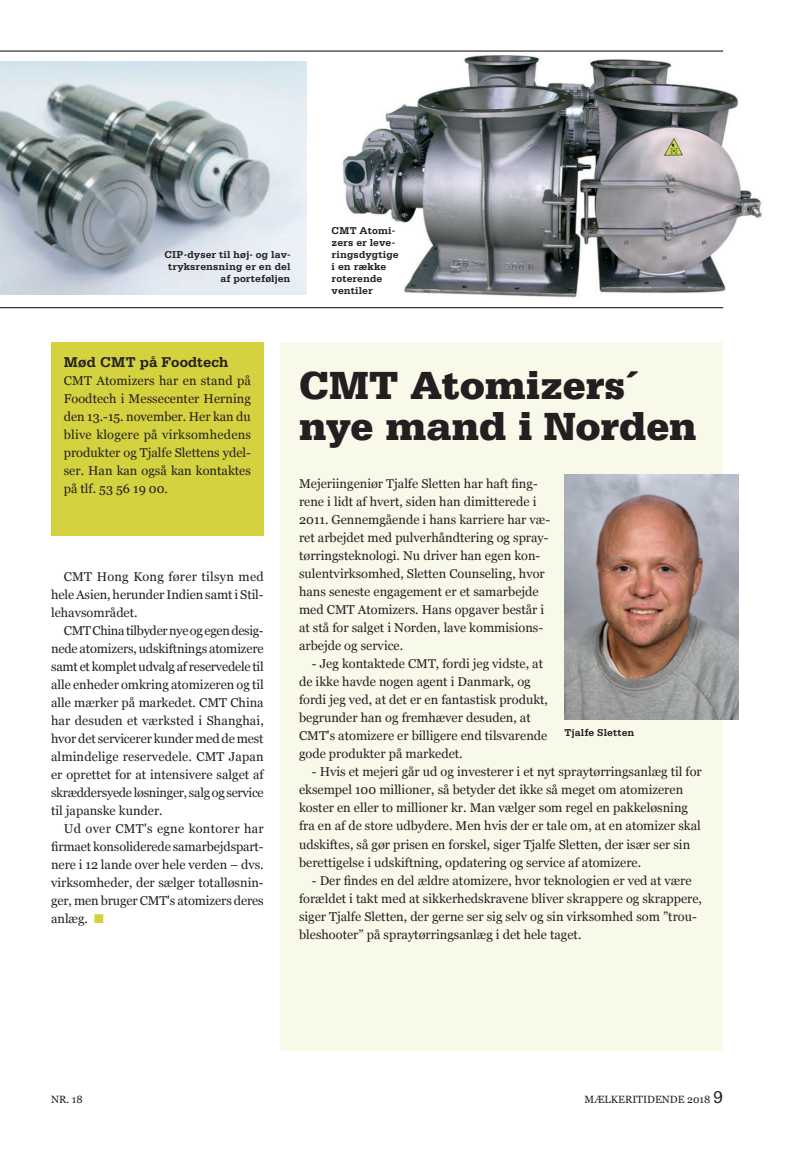
<style>
.page{position:relative;width:787px;height:1149px;background:#fff}
.page>*{position:absolute;margin:0;border:0;box-sizing:border-box;transform-origin:0 0}
.Rubrik_2{font:900 41.4px/41.4px "Serifa";letter-spacing:-.005em;color:#231f20}
.Mellemrubrik{font:700 15px "Serifa";letter-spacing:.01em;color:#231f20}
.Brødtekst_ind{font:12.75px/18px "Georgia";color:#231f20}
.Brødtekst{font:12.75px/18px "Georgia";color:#231f20;text-align:justify}
.Billedtekst{font:700 10.5px/12px "Serifa";letter-spacing:.01em;color:#231f20;text-align:right}
.t1{font:10.5px "Georgia";color:#231f20}
.s1{color:#d5d240}
.s2{font-family:"Serifa";font-size:18px}
</style>
<div class="page">
<div style="left:281px;top:342px;width:442px;height:708px;background:#f9f9ea"></div>
<img style="left:342px;top:50px;width:420px;height:248px">
<img style="left:0;top:62px;width:306px;height:232px">
<img style="left:564px;top:474px;width:174px;height:245px">
<div style="left:51px;top:342px;width:213px;height:193px;background:#d5d240"></div>
<hr style="left:0;top:50px;width:723px;height:2px;background:#231f20">
<hr style="left:0;top:307px;width:723px;height:1px;background:#231f20">
<p class="Billedtekst" style="left:164px;top:249px;width:128px">CIP-dyser til høj- og lav&shy;tryksrensning er en del af porteføljen</p>
<p class="Billedtekst" style="left:331px;top:225px;width:69px;text-align:left">CMT Atomi&shy;zers er leve&shy;ringsdygtige i en række roterende ventiler</p>
<p class="Mellemrubrik" style="left:64px;top:353px;width:166px">Mød CMT på Foodtech</p>
<p class="Brødtekst" style="left:64px;top:370px;width:189px">CMT Atomizers har en stand på Foodtech i Messecenter Herning den 13.-15. november. Her kan du blive klogere på virksomhedens produkter og Tjalfe Slettens ydel&shy;ser. Han kan også kan kontaktes på tlf. 53 56 19 00.</p>
<p class="Brødtekst_ind" style="left:51px;top:567px;width:214px;text-align:justify;text-indent:13px">CMT Hong Kong fører tilsyn med hele Asien, herunder Indien samt i Stil&shy;lehavsområdet.</p>
<p class="Brødtekst_ind" style="left:51px;top:621px;width:214px;text-align:justify;text-indent:13px">CMT China tilbyder nye og egen desig&shy;nede atomizers, udskiftnings atomizere samt et komplet udvalg af reservedele til alle enheder omkring atomizeren og til alle mærker på markedet. CMT China har desuden et værksted i Shanghai, hvor det servicerer kunder med de mest almindelige reservedele. CMT Japan er oprettet for at intensivere salget af skræddersyede løsninger, salg og service til japanske kunder.</p>
<p class="Brødtekst_ind" style="left:51px;top:819px;width:214px;text-align:justify;text-indent:13px">Ud over CMT's egne kontorer har firmaet konsoliderede samarbejdspart&shy;nere i 12 lande over hele verden – dvs. virksomheder, der sælger totalløsnin&shy;ger, men bruger CMT's atomizers deres anlæg. <span class="s1">■</span></p>
<p class="Rubrik_2" style="left:299px;top:363px;width:399px">CMT Atomizers´ nye mand i Norden</p>
<p class="Brødtekst" style="left:299px;top:474px;width:252px;text-align:left">Mejeriingeniør Tjalfe Sletten har haft fing&shy;rene i lidt af hvert, siden han dimitterede i 2011. Gennemgående i hans karriere har væ&shy;ret arbejdet med pulverhåndtering og spray&shy;tørringsteknologi. Nu driver han egen kon&shy;sulentvirksomhed, Sletten Counseling, hvor hans seneste engagement er et samarbejde med CMT Atomizers. Hans opgaver består i at stå for salget i Norden, lave kommisions&shy;arbejde og service.</p>
<p class="Brødtekst_ind" style="left:299px;top:654px;width:250px;text-indent:13px">- Jeg kontaktede CMT, fordi jeg vidste, at de ikke havde nogen agent i Danmark, og fordi jeg ved, at det er en fantastisk produkt, begrunder han og fremhæver desuden, at CMT's atomizere er billigere end tilsvarende gode produkter på markedet.</p>
<p class="Brødtekst_ind" style="left:299px;top:762px;width:404px;text-indent:13px">- Hvis et mejeri går ud og investerer i et nyt spraytørringsanlæg til for eksempel 100 millioner, så betyder det ikke så meget om atomizeren koster en eller to millioner kr. Man vælger som regel en pakkeløsning fra en af de store udbydere. Men hvis der er tale om, at en atomizer skal udskiftes, så gør prisen en forskel, siger Tjalfe Sletten, der især ser sin berettigelse i udskiftning, opdatering og service af atomizere.</p>
<p class="Brødtekst_ind" style="left:299px;top:870px;width:404px;text-indent:13px">- Der findes en del ældre atomizere, hvor teknologien er ved at være forældet i takt med at sikkerhedskravene bliver skrappere og skrappere, siger Tjalfe Sletten, der gerne ser sig selv og sin virksomhed som ”trou&shy;bleshooter” på spraytørringsanlæg i det hele taget.</p>
<p class="Billedtekst" style="left:564px;top:726px;width:72px">Tjalfe Sletten</p>
<p class="t1" style="left:51px;top:1091px;width:33px">NR. 18</p>
<p class="t1" style="left:584px;top:1091px;width:140px">MÆLKERITIDENDE 2018 <span class="s2">9</span></p>
</div>
